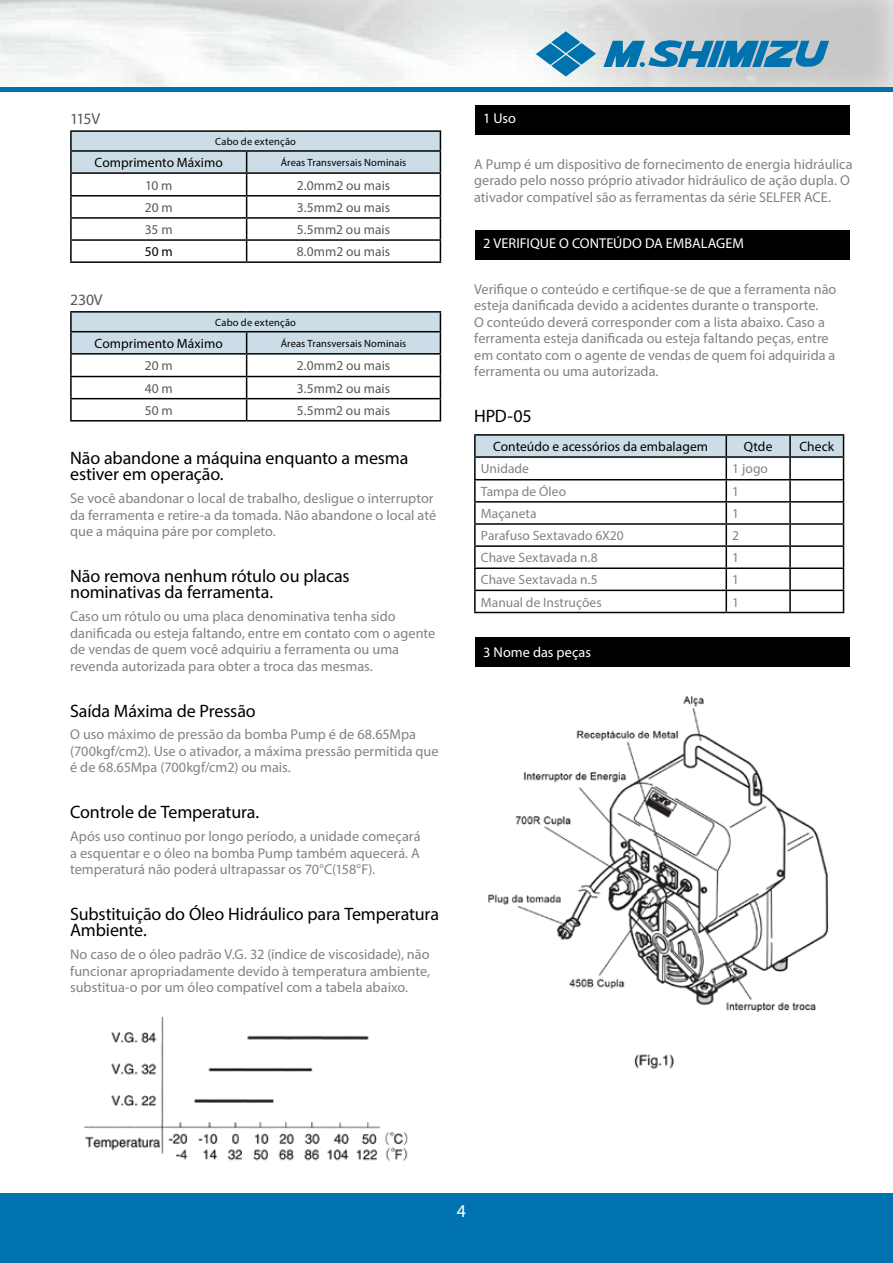
<style>
.page{position:relative;width:893px;height:1263px;background:#fff}
.page>*{position:absolute;margin:0;border:0;box-sizing:border-box;transform-origin:0 0}
.t1{font:18px/16.5px "Myriad Pro";letter-spacing:-.01em;color:#000}
.t2{font:18px "Myriad Pro";color:#fff}
.t3{font:15.75px "Myriad Pro";letter-spacing:-.01em;color:#58595b}
.t4{font:14.25px/16.5px "Myriad Pro";letter-spacing:.005em;color:#808285}
.t5{font:14.25px "Myriad Pro";letter-spacing:.005em;color:#fff}
.t6{font:13.5px "Myriad Pro";letter-spacing:.005em;color:#808285}
.t7{font:13.5px "Myriad Pro";color:#58595b}
.t8{font:13.5px "Myriad Pro";letter-spacing:.005em;color:#000}
.t9{font:10.5px "Myriad Pro";letter-spacing:.01em;color:#000}
</style>
<div class="page">
<svg style="left:536px;top:31px;width:60px;height:46px;background:#7fb5d0"></svg>
<svg style="left:603px;top:38px;width:226px;height:31px;background:#5a9bbd"></svg>
<hr style="left:0;top:87px;width:893px;height:4px;background:#0073ae">
<div style="left:0;top:1193px;width:893px;height:70px;background:#0073ae"></div>
<div style="left:475px;top:638px;width:374px;height:29px;background:#000"></div>
<div style="left:475px;top:105px;width:374px;height:29px;background:#000"></div>
<hr style="left:70px;top:130px;width:177px;height:2px;background:#000">
<hr style="left:247px;top:130px;width:194px;height:2px;background:#000">
<hr style="left:70px;top:261px;width:177px;height:2px;background:#000">
<svg style="left:70px;top:131px;width:371px;height:130px"></svg>
<hr style="left:247px;top:261px;width:194px;height:2px;background:#000">
<hr style="left:70px;top:311px;width:177px;height:2px;background:#000">
<hr style="left:247px;top:311px;width:194px;height:2px;background:#000">
<hr style="left:70px;top:420px;width:177px;height:1px;background:#000">
<svg style="left:70px;top:312px;width:371px;height:108px"></svg>
<hr style="left:247px;top:420px;width:194px;height:1px;background:#000">
<div style="left:475px;top:230px;width:374px;height:29px;background:#000"></div>
<hr style="left:474px;top:434px;width:252px;height:2px;background:#000">
<hr style="left:474px;top:436px;width:2px;height:20px;background:#000">
<hr style="left:726px;top:434px;width:64px;height:2px;background:#000">
<hr style="left:790px;top:434px;width:54px;height:2px;background:#000">
<hr style="left:474px;top:458px;width:2px;height:21px;background:#000">
<hr style="left:474px;top:479px;width:252px;height:1px;background:#000">
<hr style="left:474px;top:480px;width:2px;height:21px;background:#000">
<hr style="left:474px;top:501px;width:252px;height:2px;background:#000">
<hr style="left:474px;top:503px;width:2px;height:20px;background:#000">
<hr style="left:474px;top:523px;width:252px;height:2px;background:#000">
<hr style="left:474px;top:525px;width:2px;height:20px;background:#000">
<hr style="left:474px;top:545px;width:252px;height:2px;background:#000">
<hr style="left:474px;top:547px;width:2px;height:20px;background:#000">
<hr style="left:474px;top:567px;width:252px;height:2px;background:#000">
<hr style="left:474px;top:569px;width:2px;height:21px;background:#000">
<hr style="left:474px;top:590px;width:252px;height:1px;background:#000">
<hr style="left:474px;top:591px;width:2px;height:21px;background:#000">
<hr style="left:474px;top:612px;width:252px;height:1px;background:#000">
<hr style="left:726px;top:612px;width:64px;height:1px;background:#000">
<hr style="left:474px;top:456px;width:252px;height:2px;background:#000">
<svg style="left:475px;top:435px;width:369px;height:177px"></svg>
<hr style="left:790px;top:612px;width:54px;height:1px;background:#000">
<img style="left:488px;top:696px;width:341px;height:373px">
<img style="left:84px;top:1016px;width:324px;height:146px">
<p class="t3" style="left:70px;top:109px;width:32px">115V</p>
<p class="t9" style="left:215px;top:135px;width:82px">Cabo de extenção</p>
<p class="t8" style="left:95px;top:154px;width:130px">Comprimento Máximo</p>
<p class="t9" style="left:281px;top:156px;width:127px">Áreas Transversais Nominais</p>
<p class="t7" style="left:145px;top:177px;width:29px">10 m</p>
<p class="t7" style="left:297px;top:177px;width:95px">2.0mm2 ou mais</p>
<p class="t7" style="left:145px;top:199px;width:29px">20 m</p>
<p class="t7" style="left:297px;top:199px;width:95px">3.5mm2 ou mais</p>
<p class="t7" style="left:145px;top:221px;width:29px">35 m</p>
<p class="t7" style="left:297px;top:221px;width:95px">5.5mm2 ou mais</p>
<p class="t8" style="left:145px;top:243px;width:29px">50 m</p>
<p class="t7" style="left:297px;top:243px;width:95px">8.0mm2 ou mais</p>
<p class="t3" style="left:70px;top:290px;width:34px">230V</p>
<p class="t9" style="left:215px;top:316px;width:82px">Cabo de extenção</p>
<p class="t8" style="left:95px;top:335px;width:130px">Comprimento Máximo</p>
<p class="t9" style="left:281px;top:337px;width:127px">Áreas Transversais Nominais</p>
<p class="t7" style="left:145px;top:357px;width:29px">20 m</p>
<p class="t7" style="left:297px;top:357px;width:95px">2.0mm2 ou mais</p>
<p class="t7" style="left:145px;top:380px;width:30px">40 m</p>
<p class="t7" style="left:297px;top:380px;width:95px">3.5mm2 ou mais</p>
<p class="t7" style="left:145px;top:402px;width:29px">50 m</p>
<p class="t7" style="left:297px;top:402px;width:95px">5.5mm2 ou mais</p>
<p class="t1" style="left:70px;top:449px;width:340px">Não abandone a máquina enquanto a mesma estiver em operação.</p>
<p class="t4" style="left:70px;top:490px;width:368px">Se você abandonar o local de trabalho, desligue o interruptor da ferramenta e retire-a da tomada. Não abandone o local até que a máquina páre por completo.</p>
<p class="t1" style="left:70px;top:567px;width:281px">Não remova nenhum rótulo ou placas nominativas da ferramenta.</p>
<p class="t4" style="left:70px;top:608px;width:367px">Caso um rótulo ou uma placa denominativa tenha sido danificada ou esteja faltando, entre em contato com o agente de vendas de quem você adquiriu a ferramenta ou uma revenda autorizada para obter a troca das mesmas.</p>
<p class="t1" style="left:70px;top:702px;width:187px">Saída Máxima de Pressão</p>
<p class="t4" style="left:70px;top:726px;width:370px">O uso máximo de pressão da bomba Pump é de 68.65Mpa (700kgf/cm2). Use o ativador, a máxima pressão permitida que é de 68.65Mpa (700kgf/cm2) ou mais.</p>
<p class="t1" style="left:70px;top:803px;width:191px">Controle de Temperatura.</p>
<p class="t4" style="left:70px;top:828px;width:352px;text-align:justify">Após uso continuo por longo período, a unidade começará a esquentar e o óleo na bomba Pump também aquecerá. A temperaturá não poderá ultrapassar os 70°C(158°F).</p>
<p class="t1" style="left:70px;top:905px;width:370px">Substituição do Óleo Hidráulico para Temperatura<br>Ambiente.</p>
<p class="t4" style="left:70px;top:946px;width:361px;text-align:justify">No caso de o óleo padrão V.G. 32 (índice de viscosidade), não funcionar apropriadamente devido à temperatura ambiente, substitua-o por um óleo compatível com a tabela abaixo.</p>
<p class="t5" style="left:483px;top:110px;width:34px">1 Uso</p>
<p class="t4" style="left:474px;top:156px;width:380px">A Pump é um dispositivo de fornecimento de energia hidráulica gerado pelo nosso próprio ativador hidráulico de ação dupla. O ativador compatível são as ferramentas da série SELFER ACE.</p>
<p class="t5" style="left:483px;top:234px;width:262px">2 VERIFIQUE O CONTEÚDO DA EMBALAGEM</p>
<p class="t4" style="left:474px;top:280px;width:364px">Verifique o conteúdo e certifique-se de que a ferramenta não esteja danificada devido a acidentes durante o transporte.<br>O conteúdo deverá corresponder com a lista abaixo. Caso a ferramenta esteja danificada ou esteja faltando peças, entre em contato com o agente de vendas de quem foi adquirida a ferramenta ou uma autorizada.</p>
<p class="t1" style="left:474px;top:407px;width:59px">HPD-05</p>
<p class="t8" style="left:493px;top:438px;width:217px">Conteúdo e acessórios da embalagem</p>
<p class="t8" style="left:744px;top:438px;width:30px">Qtde</p>
<p class="t8" style="left:799px;top:438px;width:36px">Check</p>
<p class="t6" style="left:481px;top:461px;width:50px">Unidade</p>
<p class="t6" style="left:732px;top:461px;width:37px">1 jogo</p>
<p class="t6" style="left:481px;top:483px;width:87px">Tampa de Óleo</p>
<p class="t6" style="left:732px;top:483px;width:8px">1</p>
<p class="t6" style="left:481px;top:505px;width:57px">Maçaneta</p>
<p class="t6" style="left:732px;top:505px;width:8px">1</p>
<p class="t6" style="left:481px;top:527px;width:144px">Parafuso Sextavado 6X20</p>
<p class="t6" style="left:732px;top:527px;width:8px">2</p>
<p class="t6" style="left:481px;top:549px;width:118px">Chave Sextavada n.8</p>
<p class="t6" style="left:732px;top:549px;width:8px">1</p>
<p class="t6" style="left:481px;top:571px;width:118px">Chave Sextavada n.5</p>
<p class="t6" style="left:732px;top:571px;width:8px">1</p>
<p class="t6" style="left:481px;top:594px;width:122px">Manual de Instruções</p>
<p class="t6" style="left:732px;top:594px;width:8px">1</p>
<p class="t5" style="left:483px;top:643px;width:109px">3 Nome das peças</p>
<p class="t2" style="left:457px;top:1199px;width:11px">4</p>
</div>
